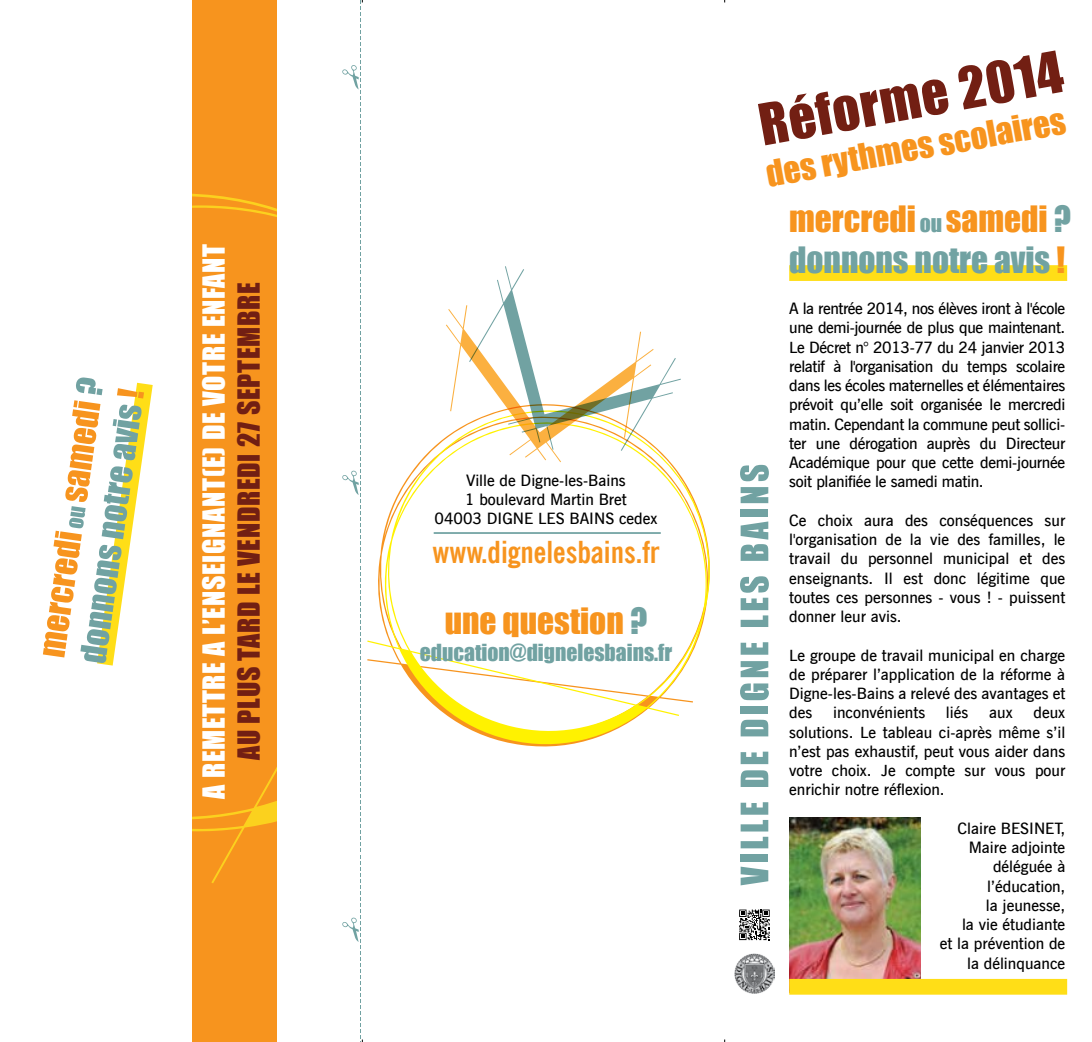
<style>
.page{position:relative;width:1092px;height:1042px;background:#fff}
.page>*{position:absolute;margin:0;border:0;box-sizing:border-box;transform-origin:0 0}
.t1{font:53.02px "Impact";color:#721f13}
.t2{font:33.43px/41.5px "Impact";color:#71a2a2}
.t3{font:33.43px "Impact";color:#f7941e}
.t4{font:33.07px "Impact";color:#f7941e}
.t5{font:700 condensed 30.28px "News Gothic BT";color:#f7941e}
.t6{font:28px "Impact";letter-spacing:.025em;color:#fff}
.t7{font:28px "Impact";letter-spacing:.025em;color:#721f13}
.t8{font:21.7px "Impact";color:#71a2a2}
.t9{font:600 15.75px/19.2px "News Gothic BT";color:#000;text-align:justify}
.s1{color:#71a2a2}
.s2{color:#f7941e}
.s3{font-size:21.7px}
</style>
<div class="page">
<img style="left:734px;top:954px;width:40px;height:40px">
<svg style="left:740px;top:866px;width:28px;height:19px"></svg>
<div style="left:740px;top:855px;width:28px;height:7px;background:#71a2a2"></div>
<svg style="left:740px;top:837px;width:28px;height:11px"></svg>
<svg style="left:740px;top:802px;width:28px;height:29px"></svg>
<svg style="left:740px;top:770px;width:28px;height:17px"></svg>
<svg style="left:740px;top:751px;width:28px;height:13px"></svg>
<svg style="left:740px;top:720px;width:28px;height:16px"></svg>
<div style="left:740px;top:706px;width:28px;height:7px;background:#71a2a2"></div>
<svg style="left:740px;top:683px;width:28px;height:17px"></svg>
<svg style="left:740px;top:661px;width:28px;height:16px"></svg>
<svg style="left:740px;top:642px;width:28px;height:13px"></svg>
<svg style="left:740px;top:576px;width:28px;height:51px"></svg>
<svg style="left:740px;top:521px;width:28px;height:40px"></svg>
<div style="left:740px;top:509px;width:28px;height:8px;background:#71a2a2"></div>
<svg style="left:740px;top:487px;width:28px;height:16px"></svg>
<svg style="left:740px;top:465px;width:28px;height:16px"></svg>
<div style="left:789px;top:265px;width:278px;height:16px;background:#ffde17"></div>
<svg style="left:739px;top:909px;width:31px;height:32px"></svg>
<img style="left:789px;top:817px;width:131px;height:162px">
<div style="left:789px;top:979px;width:278px;height:15px;background:#ffde17"></div>
<div style="left:193px;top:0;width:84px;height:1042px;background:#f7941e"></div>
<svg style="left:626px;top:462px;width:84px;height:262px"></svg>
<svg style="left:626px;top:331px;width:54px;height:131px"></svg>
<svg style="left:342px;top:0;width:21px;height:1042px"></svg>
<svg style="left:43px;top:80px;width:583px;height:864px"></svg>
<h3 class="t6" style="left:192px;top:798px;width:556px;rotate:-90deg">A REMETTRE A L’ENSEIGNANT(E) DE VOTRE ENFANT</h3>
<h3 class="t7" style="left:227px;top:760px;width:479px;rotate:-90deg">AU PLUS TARD LE VENDREDI 27 SEPTEMBRE</h3>
<p class="t9" style="left:434px;top:470px;width:224px;text-align:center">Ville de Digne-les-Bains<br>1 boulevard Martin Bret<br>04003 DIGNE LES BAINS cedex</p>
<h3 class="t5" style="left:432px;top:533px;width:228px">www.dignelesbains.fr</h3>
<h2 class="t3" style="left:444px;top:595px;width:204px">une question <span class="s1">?</span></h2>
<h3 class="t8" style="left:420px;top:635px;width:254px">education@dignelesbains.fr</h3>
<h1 class="t1" style="left:752px;top:84px;width:309px;rotate:-10deg">Réforme 2014</h1>
<h3 class="t4" style="left:762px;top:148px;width:305px;rotate:-10deg">des rythmes scolaires</h3>
<h2 class="t2" style="left:789px;top:197px;width:283px"><span class="s2">mercredi</span> <span class="s3">ou</span> <span class="s2">samedi</span> ? donnons notre avis <span class="s2">!</span></h2>
<p class="t9" style="left:789px;top:299px;width:277px">A la rentrée 2014, nos élèves iront à l'école une demi-journée de plus que maintenant.<br>Le Décret n° 2013-77 du 24 janvier 2013 relatif à l'organisation du temps scolaire dans les écoles maternelles et élémentaires prévoit qu’elle soit organisée le mercredi matin. Cependant la commune peut sollici&shy;ter une dérogation auprès du Directeur Académique pour que cette demi-journée soit planifiée le samedi matin.</p>
<p class="t9" style="left:789px;top:510px;width:277px">Ce choix aura des conséquences sur l'organisation de la vie des familles, le travail du personnel municipal et des enseignants. Il est donc légitime que toutes ces personnes - vous ! - puissent donner leur avis.</p>
<p class="t9" style="left:789px;top:645px;width:277px">Le groupe de travail municipal en charge de préparer l’application de la réforme à Digne-les-Bains a relevé des avantages et des</p>
<p class="t9" style="left:833px;top:703px;width:94px">inconvénients</p>
<p class="t9" style="left:945px;top:703px;width:24px">liés</p>
<p class="t9" style="left:989px;top:703px;width:25px">aux</p>
<p class="t9" style="left:789px;top:703px;width:277px;text-indent:244px">deux solutions. Le tableau ci-après même s’il n’est pas exhaustif, peut vous aider dans votre choix. Je compte sur vous pour enrichir notre réflexion.</p>
<p class="t9" style="left:939px;top:818px;width:127px;text-align:right">Claire BESINET,<br>Maire adjointe déléguée à l’éducation,<br>la jeunesse,<br>la vie étudiante<br>et la prévention de la délinquance</p>
</div>
